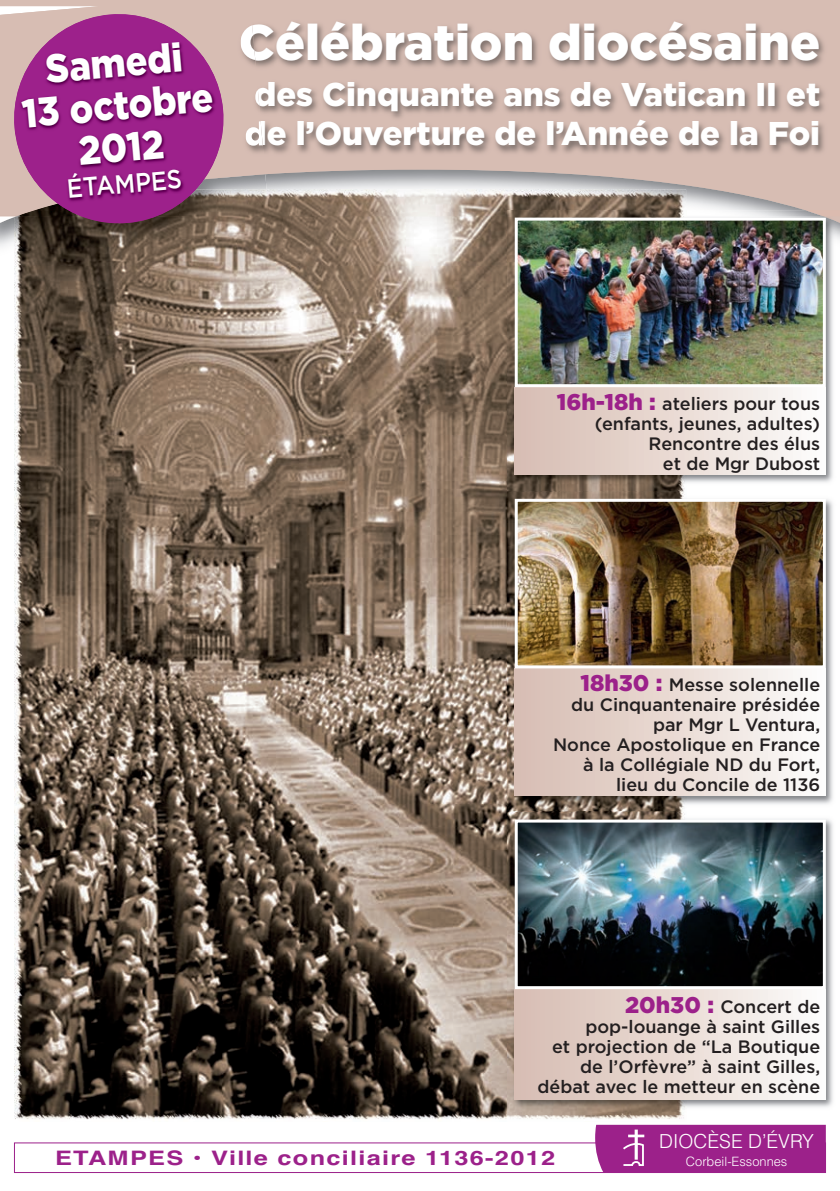
<style>
.page{position:relative;width:840px;height:1191px;background:#fff}
.page>*{position:absolute;margin:0;border:0;box-sizing:border-box;transform-origin:0 0}
.t1{font:900 49.8px "Gotham";color:#fff}
.t2{font:900 40px/42.2px "Gotham";color:#fff;text-align:center;scale:.9 1}
.t3{font:900 32.8px/39.4px "Gotham";color:#fff}
.t4{font:500 26.4px "Gotham";color:#fff;scale:.9 1}
.t5{font:700 20px "Helvetica";letter-spacing:.05em;color:#9c218a;scale:1.27 1}
.t6{font:300 19.2px "Helvetica";color:#fff}
.t7{font:500 18px/20px "Gotham";color:#231f20;text-align:right}
.t8{font:300 12.8px "Helvetica";color:#fff}
.s1{font-weight:900;font-size:22.8px;color:#9c218a}
</style>
<div class="page">
<img style="left:14px;top:261px;width:670px;height:859px">
<img style="left:14px;top:232px;width:493px;height:29px">
<svg style="left:0;top:0;width:839px;height:232px;background:#c1aca0"></svg>
<img style="left:265px;top:6px;width:574px;height:210px">
<img style="left:0;top:216px;width:270px;height:38px">
<img style="left:99px;top:0;width:151px;height:6px">
<img style="left:0;top:216px;width:16px;height:11px">
<img style="left:265px;top:174px;width:1px;height:15px">
<img style="left:265px;top:189px;width:4px;height:27px">
<img style="left:0;top:6px;width:265px;height:210px">
<img style="left:240px;top:25px;width:15px;height:35px">
<img style="left:255px;top:89px;width:4px;height:17px">
<img style="left:245px;top:121px;width:18px;height:25px">
<img style="left:14px;top:14px;width:209px;height:209px">
<div style="left:594px;top:1124px;width:231px;height:48px;background:#9c218a"></div>
<img style="left:507px;top:216px;width:332px;height:274px">
<img style="left:823px;top:216px;width:16px;height:7px">
<img style="left:507px;top:210px;width:297px;height:6px">
<img style="left:804px;top:210px;width:35px;height:6px">
<div style="left:514px;top:387px;width:311px;height:88px;background:linear-gradient(to right,#d6bbb0,#fdfcfa)"></div>
<img style="left:507px;top:492px;width:326px;height:318px">
<div style="left:514px;top:668px;width:311px;height:127px;background:linear-gradient(to right,#d6bbb0,#fdfcfa)"></div>
<img style="left:507px;top:812px;width:326px;height:302px">
<div style="left:514px;top:989px;width:311px;height:110px;background:linear-gradient(to right,#d6bbb0,#fdfcfa)"></div>
<img style="left:518px;top:222px;width:303px;height:161px">
<div style="left:514px;top:218px;width:311px;height:169px;border:3px solid #fff"></div>
<img style="left:518px;top:503px;width:303px;height:161px">
<div style="left:514px;top:499px;width:311px;height:169px;border:3px solid #fff"></div>
<img style="left:518px;top:823px;width:303px;height:162px">
<div style="left:514px;top:819px;width:311px;height:170px;border:3px solid #fff"></div>
<h2 class="t2" style="left:17px;top:51px;width:214px;rotate:-5deg">Samedi<br>13 octobre<br>2012</h2>
<h3 class="t4" style="left:66px;top:173px;width:129px;rotate:-5deg">ÉTAMPES</h3>
<h1 class="t1" style="left:238px;top:13px;width:582px">Célébration diocésaine</h1>
<h3 class="t3" style="left:244px;top:75px;width:577px">des Cinquante ans de Vatican II et de l’Ouverture de l’Année de la Foi</h3>
<p class="t7" style="left:556px;top:393px;width:265px"><span class="s1">16h-18h :</span> ateliers pour tous (enfants, jeunes, adultes)<br>Rencontre des élus<br>et de Mgr Dubost</p>
<p class="t7" style="left:553px;top:674px;width:268px"><span class="s1">18h30 :</span> Messe solennelle du Cinquantenaire présidée par Mgr L Ventura,<br>Nonce Apostolique en France à la Collégiale ND du Fort, lieu du Concile de 1136</p>
<p class="t7" style="left:537px;top:997px;width:284px"><span class="s1">20h30 :</span> Concert de pop-louange à saint Gilles<br>et projection de “La Boutique de l’Orfèvre” à saint Gilles, débat avec le metteur en scène</p>
<p class="t6" style="left:659px;top:1128px;width:156px">DIOCÈSE D’ÉVRY</p>
<p class="t5" style="left:55px;top:1146px;width:395px">ETAMPES • Ville conciliaire 1136-2012</p>
<p class="t8" style="left:685px;top:1153px;width:103px">Corbeil-Essonnes</p>
</div>
